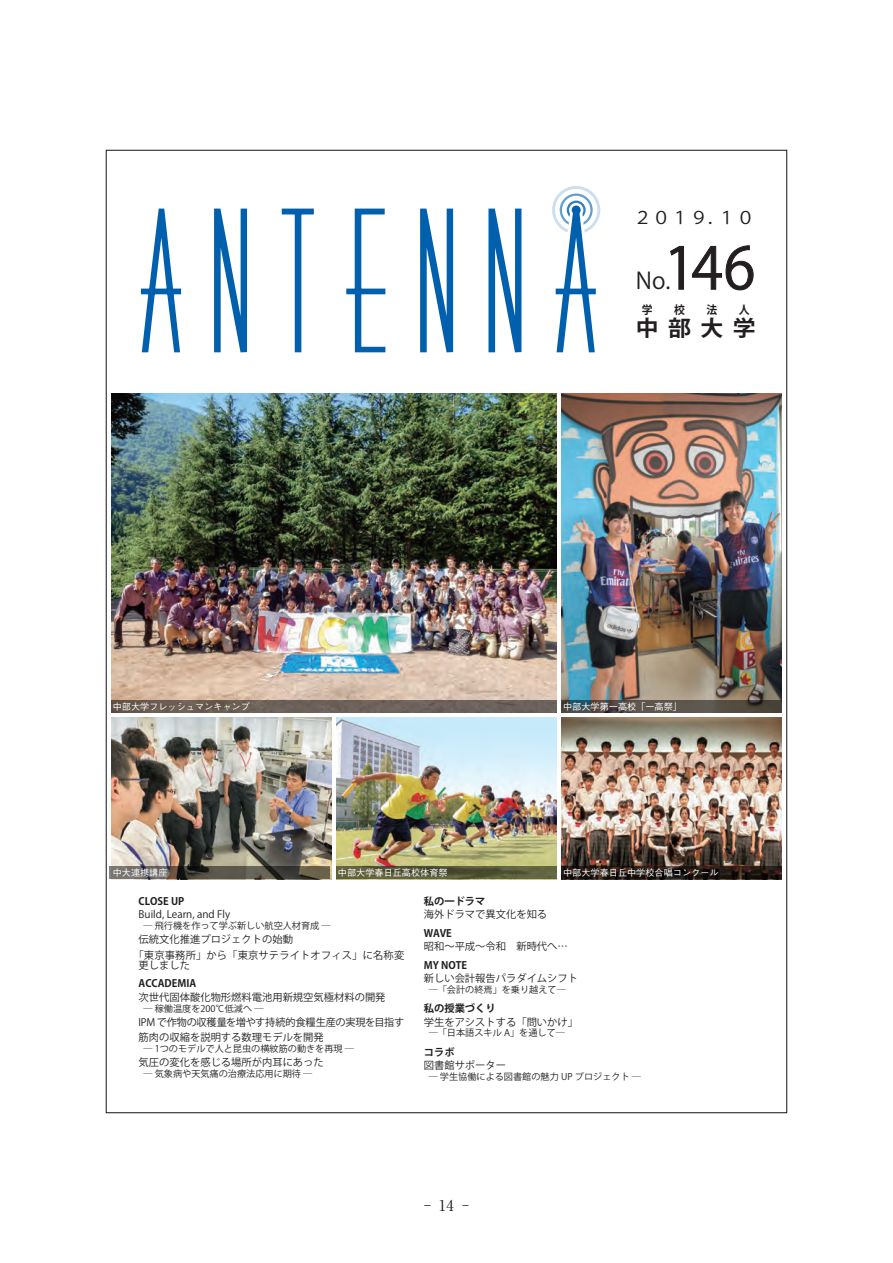
<style>
.page{position:relative;width:893px;height:1263px;background:#fff}
.page>*{position:absolute;margin:0;border:0;box-sizing:border-box;transform-origin:0 0}
.t1{font:57.15px "Koz Go Pr 6 N";color:#231f20}
.t2{font:22.8px "Koz Go Pr 6 N";color:#231f20}
.t3{font:700 21.75px "Koz Go Pr 6 N";color:#231f20;scale:1.05 1}
.t4{font:17.4px "Koz Go Pr 6 N";letter-spacing:.025em;color:#231f20;scale:1.05 1}
.t5{font:14.85px "Ryumin Pro";color:#231f20}
.t6{font:700 11.4px "Koz Go Pr 6 N";color:#231f20;scale:.95 1}
.t7{font:10.35px/15.1px "Koz Go Pr 6 N";color:#231f20}
.t8{font:700 10.35px "Koz Go Pr 6 N";color:#231f20}
.t9{font:9.15px "Koz Go Pr 6 N";color:#231f20}
.t10{font:500 9.15px "Gothic BBB Pro";color:#fff}
</style>
<div class="page">
<img style="left:336px;top:717px;width:221px;height:149px">
<img style="left:561px;top:393px;width:221px;height:306px">
<img style="left:111px;top:393px;width:446px;height:306px">
<img style="left:111px;top:717px;width:220px;height:162px">
<svg style="left:670px;top:246px;width:14px;height:44px"></svg>
<svg style="left:692px;top:245px;width:62px;height:46px"></svg>
<img style="left:561px;top:717px;width:221px;height:149px">
<svg style="left:109px;top:866px;width:221px;height:13px;background:#565249"></svg>
<svg style="left:336px;top:866px;width:221px;height:13px;background:#585a3a"></svg>
<svg style="left:111px;top:699px;width:446px;height:13px;background:#73675d"></svg>
<svg style="left:561px;top:699px;width:221px;height:13px;background:#55524c"></svg>
<svg style="left:561px;top:866px;width:221px;height:13px;background:#221712"></svg>
<div style="left:560px;top:193px;width:33px;height:33px;border:2px solid #0160ae;border-radius:50%"></div>
<div style="left:552px;top:186px;width:48px;height:48px;border:3px solid #0160ae;border-radius:50%"></div>
<svg style="left:140px;top:208px;width:42px;height:145px"></svg>
<svg style="left:214px;top:208px;width:34px;height:145px"></svg>
<svg style="left:281px;top:208px;width:33px;height:145px"></svg>
<svg style="left:346px;top:208px;width:40px;height:145px"></svg>
<svg style="left:420px;top:208px;width:34px;height:145px"></svg>
<svg style="left:488px;top:208px;width:34px;height:145px"></svg>
<svg style="left:554px;top:195px;width:43px;height:158px"></svg>
<div style="left:572px;top:206px;width:9px;height:8px;border:2px solid #0160ae;border-radius:50%"></div>
<h3 class="t4" style="left:633px;top:208px;width:117px">２０１９．１０</h3>
<h1 class="t1" style="left:664px;top:236px;width:93px">146</h1>
<h2 class="t2" style="left:636px;top:268px;width:36px">No.</h2>
<p class="t6" style="left:642px;top:303px;width:13px">学</p>
<p class="t6" style="left:674px;top:303px;width:13px">校</p>
<p class="t6" style="left:706px;top:303px;width:13px">法</p>
<p class="t6" style="left:739px;top:303px;width:13px">人</p>
<p class="t10" style="left:113px;top:699px;width:139px">中部大学フレッシュマンキャンプ</p>
<h3 class="t3" style="left:636px;top:316px;width:116px">中部大学</h3>
<p class="t10" style="left:563px;top:699px;width:120px">中部大学第一高校「一高祭」</p>
<p class="t10" style="left:113px;top:866px;width:56px">中大連携講座</p>
<p class="t10" style="left:563px;top:866px;width:157px">中部大学春日丘中学校合唱コンクール</p>
<p class="t10" style="left:338px;top:866px;width:111px">中部大学春日丘高校体育祭</p>
<p class="t8" style="left:139px;top:895px;width:47px">CLOSE UP</p>
<p class="t7" style="left:139px;top:907px;width:93px">Build, Learn, and Fly</p>
<p class="t9" style="left:143px;top:920px;width:189px">― 飛行機を作って学ぶ新しい航空人材育成 ―</p>
<p class="t7" style="left:134px;top:932px;width:272px;text-indent:5px">伝統文化推進プロジェクトの始動<br>「東京事務所」から「東京サテライトオフィス」に名称変</p>
<p class="t7" style="left:139px;top:958px;width:53px">更しました</p>
<p class="t8" style="left:139px;top:978px;width:59px">ACCADEMIA</p>
<p class="t7" style="left:139px;top:990px;width:248px">次世代固体酸化物形燃料電池用新規空気極材料の開発</p>
<p class="t9" style="left:143px;top:1003px;width:121px">― 稼働温度を200℃低減へ ─</p>
<p class="t7" style="left:139px;top:1015px;width:267px">IPM で作物の収穫量を増やす持続的食糧生産の実現を目指す筋肉の収縮を説明する数理モデルを開発</p>
<p class="t9" style="left:143px;top:1043px;width:212px">─ 1つのモデルで人と昆虫の横紋筋の動きを再現 ─</p>
<p class="t7" style="left:139px;top:1055px;width:187px">気圧の変化を感じる場所が内耳にあった</p>
<p class="t9" style="left:143px;top:1069px;width:170px">― 気象病や天気痛の治療法応用に期待 ―</p>
<p class="t8" style="left:424px;top:895px;width:63px">私の一ドラマ</p>
<p class="t7" style="left:424px;top:907px;width:125px">海外ドラマで異文化を知る</p>
<p class="t8" style="left:424px;top:927px;width:30px">WAVE</p>
<p class="t7" style="left:424px;top:939px;width:146px">昭和～平成～令和　新時代へ…</p>
<p class="t8" style="left:424px;top:959px;width:45px">MY NOTE</p>
<p class="t7" style="left:424px;top:971px;width:156px">新しい会計報告パラダイムシフト</p>
<p class="t9" style="left:429px;top:984px;width:139px">―「会計の終焉」を乗り越えて―</p>
<p class="t8" style="left:424px;top:1002px;width:74px">私の授業づくり</p>
<p class="t7" style="left:424px;top:1014px;width:156px">学生をアシストする「問いかけ」</p>
<p class="t9" style="left:429px;top:1028px;width:138px">―「日本語スキル A」を通して―</p>
<p class="t8" style="left:424px;top:1046px;width:32px">コラボ</p>
<p class="t7" style="left:424px;top:1058px;width:84px">図書館サポーター</p>
<p class="t9" style="left:429px;top:1071px;width:214px">― 学生協働による図書館の魅力 UP プロジェクト ―</p>
<h3 class="t5" style="left:424px;top:1194px;width:47px">- 14 -</h3>
</div>
